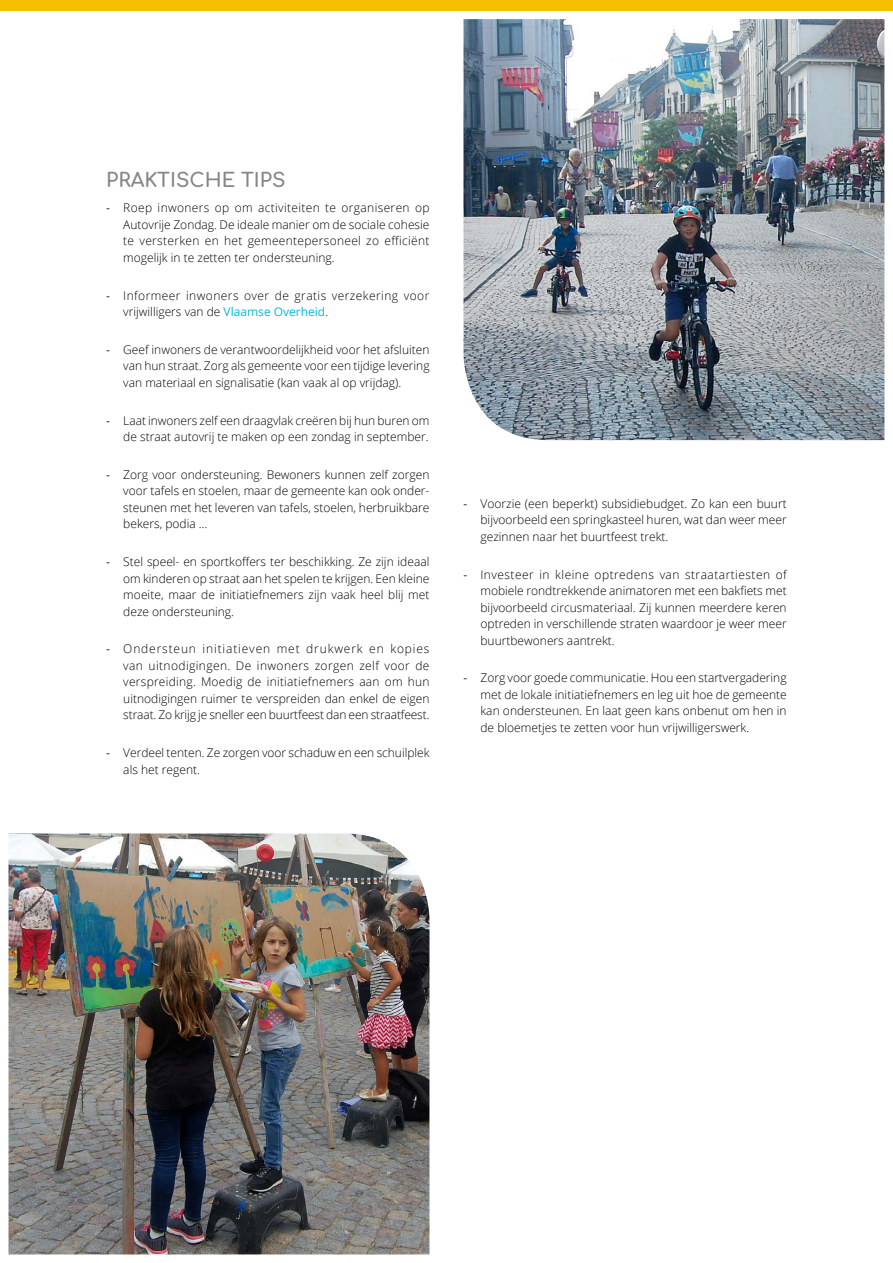
<style>
.page{position:relative;width:893px;height:1263px;background:#fff}
.page>*{position:absolute;margin:0;border:0;box-sizing:border-box;transform-origin:0 0}
.t1{font:700 19.5px "Comfortaa";color:#878787}
.t2{font:300 12px/16.5px "Open Sans";color:#000;text-align:justify}
.t3{font:300 12px/16.5px "Open Sans";letter-spacing:.035em;color:#000}
.s1{font-family:"Swiss 721 BT"}
.s2{font-weight:400;color:#05b9e2}
</style>
<div class="page">
<div style="left:0;top:0;width:893px;height:11px;background:#f4c001"></div>
<img style="left:9px;top:833px;width:420px;height:421px">
<img style="left:463px;top:19px;width:421px;height:421px">
<h1 class="t1" style="left:106px;top:162px;width:181px">PRAKTISCHE TIPS</h1>
<p class="t2" style="left:123px;top:199px;width:308px;text-indent:-17px"><span class="s1">-</span> Roep inwoners op om activiteiten te organiseren op Autovrije Zondag. De ideale manier om de sociale cohesie te versterken en het gemeentepersoneel zo efficiënt mogelijk in te zetten ter ondersteuning.</p>
<p class="t3" style="left:123px;top:287px;width:308px;text-indent:-17px"><span class="s1">-</span> Informeer inwoners over de gratis verzekering voor vrijwilligers van de <span class="s2">Vlaamse Overheid</span>.</p>
<p class="t2" style="left:123px;top:341px;width:308px;text-indent:-17px"><span class="s1">-</span> Geef inwoners de verantwoordelijkheid voor het afsluiten van hun straat. Zorg als gemeente voor een tijdige levering van materiaal en signalisatie (kan vaak al op vrijdag).</p>
<p class="t2" style="left:106px;top:412px;width:325px;text-align:right"><span class="s1">-</span> Laat inwoners zelf een draagvlak creëren bij hun buren om de straat autovrij te maken op een zondag in september.</p>
<p class="t2" style="left:123px;top:466px;width:308px;text-indent:-17px"><span class="s1">-</span> Zorg voor ondersteuning. Bewoners kunnen zelf zorgen voor tafels en stoelen, maar de gemeente kan ook onder&shy;steunen met het leveren van tafels, stoelen, herbruikbare bekers, podia …</p>
<p class="t2" style="left:123px;top:553px;width:308px;text-indent:-17px"><span class="s1">-</span> Stel speel- en sportkoffers ter beschikking. Ze zijn ideaal om kinderen op straat aan het spelen te krijgen. Een kleine moeite, maar de initiatiefnemers zijn vaak heel blij met deze ondersteuning.</p>
<p class="t2" style="left:123px;top:640px;width:308px;text-indent:-17px"><span class="s1">-</span> Ondersteun initiatieven met drukwerk en kopies van uitnodigingen. De inwoners zorgen zelf voor de verspreiding. Moedig de initiatiefnemers aan om hun uitnodigingen ruimer te verspreiden dan enkel de eigen straat. Zo krijg je sneller een buurtfeest dan een straatfeest.</p>
<p class="t2" style="left:123px;top:744px;width:308px;text-indent:-17px"><span class="s1">-</span> Verdeel tenten. Ze zorgen voor schaduw en een schuilplek als het regent.</p>
<p class="t2" style="left:480px;top:495px;width:308px;text-indent:-17px"><span class="s1">-</span> Voorzie (een beperkt) subsidiebudget. Zo kan een buurt bijvoorbeeld een springkasteel huren, wat dan weer meer gezinnen naar het buurtfeest trekt.</p>
<p class="t2" style="left:480px;top:566px;width:308px;text-indent:-17px"><span class="s1">-</span> Investeer in kleine optredens van straatartiesten of mobiele rondtrekkende animatoren met een bakfiets met bijvoorbeeld circusmateriaal. Zij kunnen meerdere keren optreden in verschillende straten waardoor je weer meer buurtbewoners aantrekt.</p>
<p class="t2" style="left:480px;top:669px;width:308px;text-indent:-17px"><span class="s1">-</span> Zorg voor goede communicatie. Hou een startvergadering met de lokale initiatiefnemers en leg uit hoe de gemeente kan ondersteunen. En laat geen kans onbenut om hen in de bloemetjes te zetten voor hun vrijwilligerswerk.</p>
</div>
